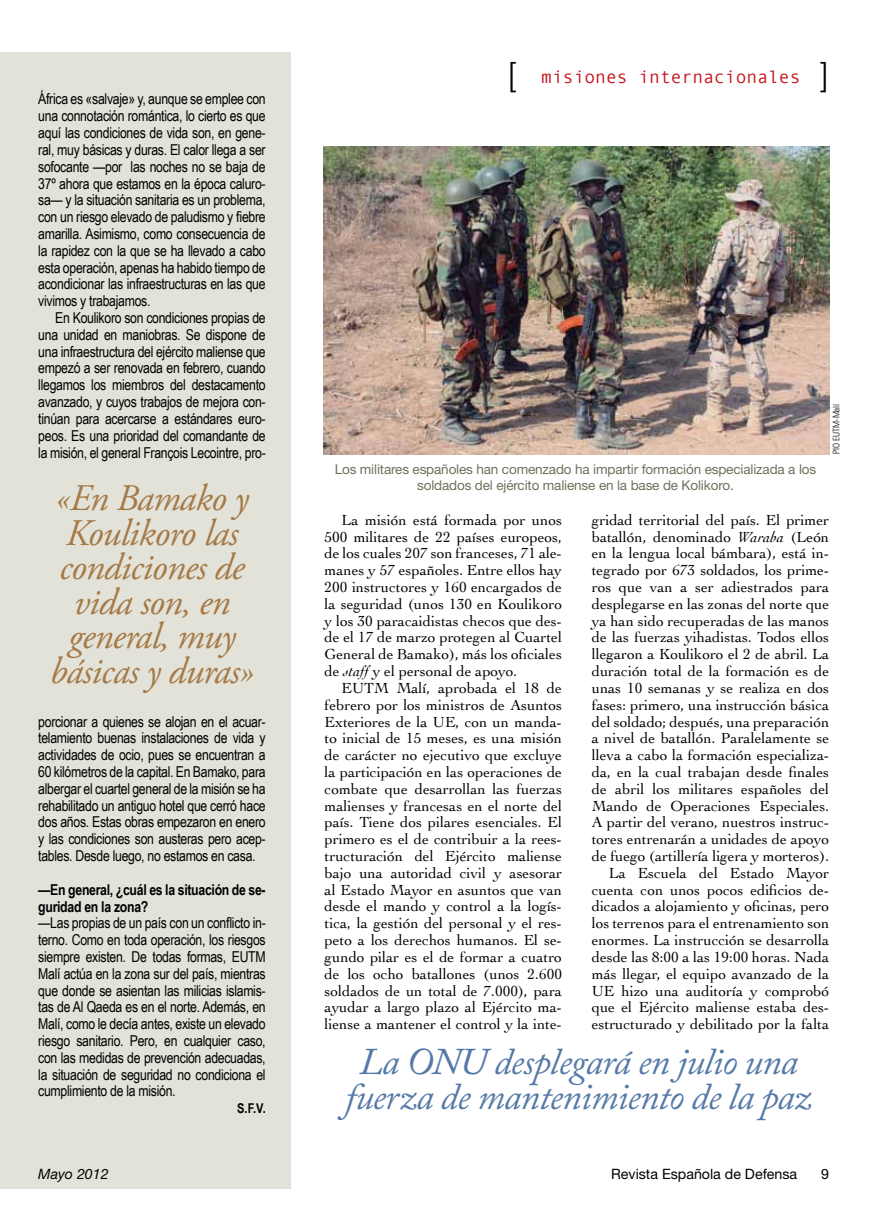
<style>
.page{position:relative;width:893px;height:1217px;background:#fff}
.page>*{position:absolute;margin:0;border:0;box-sizing:border-box;transform-origin:0 0}
.t1{font:italic 37.5px/34.5px "Adobe Garamond Pro";letter-spacing:-.02em;color:#a57a48;text-align:center}
.t2{font:italic 37.5px/34.5px "Adobe Caslon Pro";letter-spacing:-.02em;color:#5579a8;text-align:center}
.t3{font:300 33px "Helvetica Neue";color:#000}
.t4{font:18px "Monotypecom";color:#c4161c}
.t5{font:15.3px/16.8px "Cochin";color:#000;text-align:justify}
.t6{font:15px/16.8px "Arial Narrow";letter-spacing:-.02em;color:#000;text-align:justify}
.t7{font:700 15px/16.8px "Arial Narrow";letter-spacing:-.02em;color:#000}
.t8{font:14.25px "Helvetica Neue";color:#000}
.t9{font:italic 14.25px "Helvetica Neue";color:#000}
.t10{font:13.5px/15.8px "Helvetica Neue";letter-spacing:-.01em;color:#6f705b;text-align:center}
.t11{font:700 13.5px "Arial Narrow";color:#000}
.t12{font:300 condensed 9px "Univers";letter-spacing:-.005em;color:#000}
.s1{font-family:"Helvetica Neue";font-weight:300;font-size:33px;color:#000}
.s2{font-style:italic}
</style>
<div class="page">
<img style="left:323px;top:147px;width:506px;height:307px">
<div style="left:0;top:52px;width:291px;height:1136px;background:#e3e2d8"></div>
<p class="t6" style="left:38px;top:90px;width:229px">África es «salvaje» y, aunque se emplee con una connotación romántica, lo cierto es que aquí las condiciones de vida son, en gene&shy;ral, muy básicas y duras. El calor llega a ser sofocante —por las noches no se baja de 37º ahora que estamos en la época caluro&shy;sa— y la situación sanitaria es un problema, con un riesgo elevado de paludismo y fiebre amarilla. Asimismo, como consecuencia de la rapidez con la que se ha llevado a cabo esta operación, apenas ha habido tiempo de acondicionar las infraestructuras en las que vivimos y trabajamos.</p>
<p class="t6" style="left:38px;top:309px;width:229px;text-indent:17px">En Koulikoro son condiciones propias de una unidad en maniobras. Se dispone de una infraestructura del ejército maliense que empezó a ser renovada en febrero, cuando llegamos los miembros del destacamento avanzado, y cuyos trabajos de mejora con&shy;tinúan para acercarse a estándares euro&shy;peos. Es una prioridad del comandante de la misión, el general François Lecointre, pro-</p>
<h1 class="t1" style="left:50px;top:482px;width:206px">«En Bamako y<br>Koulikoro las condiciones de vida son, en general, muy básicas y duras»</h1>
<p class="t6" style="left:38px;top:712px;width:229px">porcionar a quienes se alojan en el acuar&shy;telamiento buenas instalaciones de vida y actividades de ocio, pues se encuentran a 60 kilómetros de la capital. En Bamako, para albergar el cuartel general de la misión se ha rehabilitado un antiguo hotel que cerró hace dos años. Estas obras empezaron en enero y las condiciones son austeras pero acep&shy;tables. Desde luego, no estamos en casa.</p>
<p class="t7" style="left:38px;top:880px;width:229px">—En general, ¿cuál es la situación de se&shy;guridad en la zona?</p>
<p class="t6" style="left:38px;top:913px;width:229px">—Las propias de un país con un conflicto in&shy;terno. Como en toda operación, los riesgos siempre existen. De todas formas, EUTM Malí actúa en la zona sur del país, mientras que donde se asientan las milicias islamis&shy;tas de Al Qaeda es en el norte. Además, en Malí, como le decía antes, existe un elevado riesgo sanitario. Pero, en cualquier caso, con las medidas de prevención adecuadas, la situación de seguridad no condiciona el cumplimiento de la misión.</p>
<p class="t11" style="left:237px;top:1097px;width:30px">S.F.V.</p>
<h2 class="t3" style="left:508px;top:54px;width:9px">[</h2>
<p class="t4" style="left:541px;top:67px;width:289px">misiones internacionales <span class="s1">]</span></p>
<p class="t10" style="left:335px;top:461px;width:483px">Los militares españoles han comenzado ha impartir formación especializada a los soldados del ejército maliense en la base de Kolikoro.</p>
<p class="t12" style="left:831px;top:453px;width:52px;rotate:-90deg">PIO EUTM-Malí</p>
<p class="t5" style="left:325px;top:510px;width:239px;text-indent:17px">La misión está formada por unos 500 militares de 22 países europeos, de los cuales 207 son franceses, 71 ale&shy;manes y 57 españoles. Entre ellos hay 200 instructores y 160 encargados de la seguridad (unos 130 en Koulikoro y los 30 paracaidistas checos que des&shy;de el 17 de marzo protegen al Cuartel General de Bamako), más los oficiales de <span class="s2">staff</span> y el personal de apoyo.</p>
<p class="t5" style="left:325px;top:678px;width:239px;text-indent:17px">EUTM Malí, aprobada el 18 de febrero por los ministros de Asuntos Exteriores de la UE, con un manda&shy;to inicial de 15 meses, es una misión de carácter no ejecutivo que excluye la participación en las operaciones de combate que desarrollan las fuerzas malienses y francesas en el norte del país. Tiene dos pilares esenciales. El primero es el de contribuir a la rees&shy;tructuración del Ejército maliense bajo una autoridad civil y asesorar al Estado Mayor en asuntos que van desde el mando y control a la logís&shy;tica, la gestión del personal y el res&shy;peto a los derechos humanos. El se&shy;gundo pilar es el de formar a cuatro de los ocho batallones (unos 2.600 soldados de un total de 7.000), para ayudar a largo plazo al Ejército ma&shy;liense a mantener el control y la inte-</p>
<p class="t5" style="left:592px;top:510px;width:239px;text-align:right">gridad territorial del país. El primer batallón, denominado <span class="s2">Waraba</span> (León en la lengua local bámbara), está in&shy;tegrado por 673 soldados, los prime&shy;ros que van a ser adiestrados para desplegarse en las zonas del norte que ya han sido recuperadas de las manos de las fuerzas yihadistas. Todos ellos llegaron a Koulikoro el 2 de abril. La duración total de la formación es de unas 10 semanas y se realiza en dos fases: primero, una instrucción básica del soldado; después, una preparación a nivel de batallón. Paralelamente se lleva a cabo la formación especializa&shy;da, en la cual trabajan desde finales de abril los militares españoles del Mando de Operaciones Especiales.<br>A partir del verano, nuestros instruc&shy;tores entrenarán a unidades de apoyo de fuego (artillería ligera y morteros).<br>La Escuela del Estado Mayor cuenta con unos pocos edificios de&shy;dicados a alojamiento y oficinas, pero los terrenos para el entrenamiento son enormes. La instrucción se desarrolla desde las 8:00 a las 19:00 horas. Nada más llegar, el equipo avanzado de la UE hizo una auditoría y comprobó que el Ejército maliense estaba des&shy;estructurado y debilitado por la falta</p>
<h1 class="t2" style="left:346px;top:1043px;width:468px">La ONU desplegará en julio una fuerza de mantenimiento de la paz</h1>
<p class="t9" style="left:100px;top:1164px;width:9px">3</p>
<p class="t8" style="left:611px;top:1164px;width:188px">Revista Española de Defensa</p>
<p class="t8" style="left:821px;top:1164px;width:9px">9</p>
<p class="t9" style="left:38px;top:1164px;width:72px">Mayo 2012</p>
</div>
